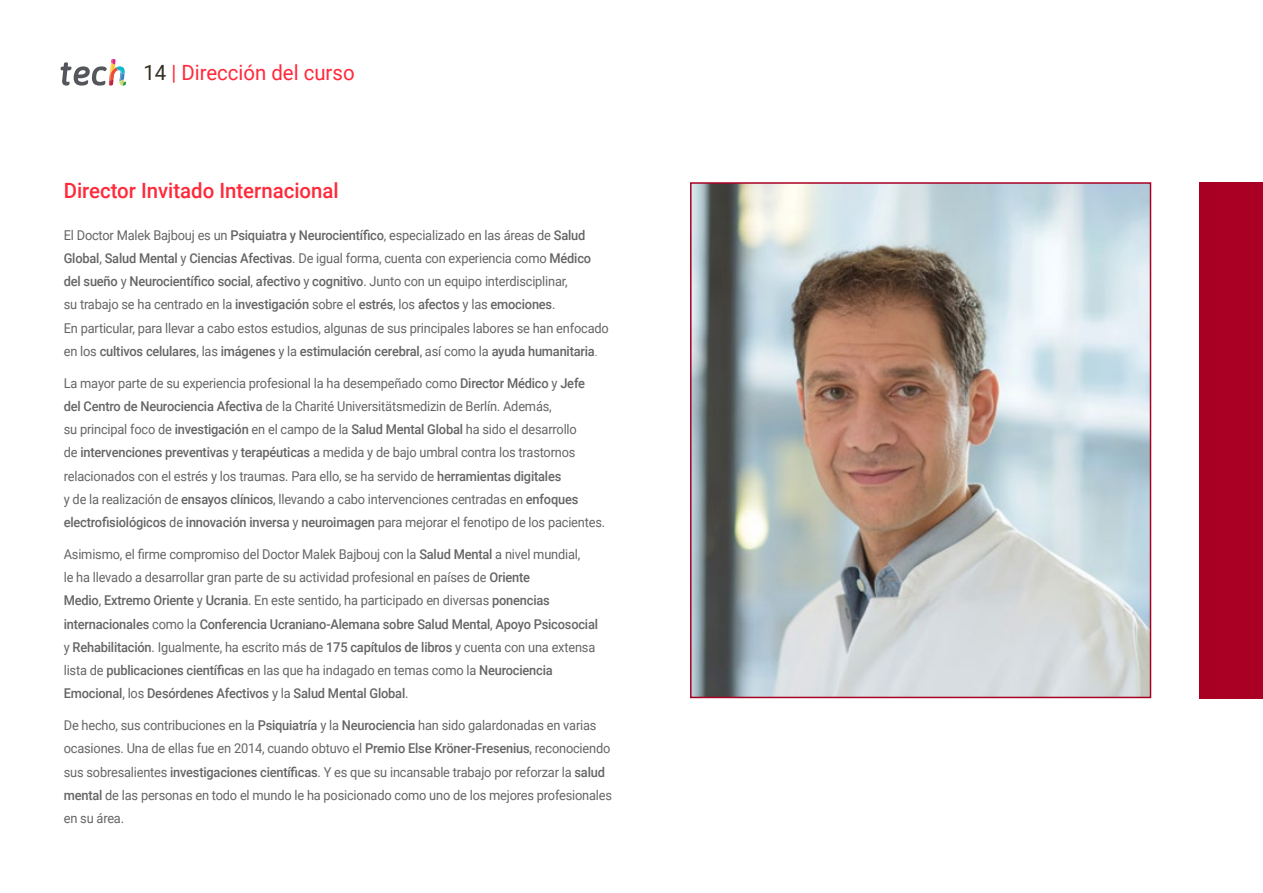
<style>
.page{position:relative;width:1263px;height:893px;background:#fff}
.page>*{position:absolute;margin:0;border:0;box-sizing:border-box;transform-origin:0 0}
.t1{font:500 21px "Roboto";color:#ff293a}
.t2{font:21px "Roboto";color:#ff293a}
.t3{font:13.5px/23.2px "Roboto";letter-spacing:-.015em;color:#656565;scale:.95 1}
.s1{color:#312e20}
.s2{font-weight:500}
.s3{font-weight:300}
</style>
<div class="page">
<img style="left:693px;top:185px;width:455px;height:510px">
<div style="left:690px;top:182px;width:461px;height:516px;border:2px solid #a80023"></div>
<div style="left:1199px;top:182px;width:64px;height:516px;background:#a90023"></div>
<svg style="left:61px;top:59px;width:65px;height:27px"></svg>
<h1 class="t2" style="left:144px;top:57px;width:213px"><span class="s1">14</span> | Dirección del curso</h1>
<h1 class="t1" style="left:64px;top:176px;width:276px">Director Invitado Internacional</h1>
<p class="t3" style="left:64px;top:223px;width:575px">El Doctor Malek Bajbouj es un <span class="s2">Psiquiatra y Neurocientífico</span>, especializado en las áreas de <span class="s2">Salud Global</span>, <span class="s2">Salud Mental</span> y <span class="s2">Ciencias Afectivas</span>. De igual forma, cuenta con experiencia como <span class="s2">Médico del sueño</span> y <span class="s2">Neurocientífico social</span>, <span class="s2">afectivo</span> y <span class="s2">cognitivo</span>. Junto con un equipo interdisciplinar,<br>su trabajo se ha centrado en la <span class="s2">investigación</span> sobre el <span class="s2">estrés</span>, los <span class="s2">afectos</span> y las <span class="s2">emociones</span>.<br>En particular, para llevar a cabo estos estudios, algunas de sus principales labores se han enfocado en los <span class="s2">cultivos celulares</span>, las <span class="s2">imágenes</span> y la <span class="s2">estimulación cerebral</span>, así como la <span class="s2">ayuda humanitaria</span><span class="s3">.</span></p>
<p class="t3" style="left:64px;top:371px;width:571px">La mayor parte de su experiencia profesional la ha desempeñado como <span class="s2">Director Médico</span> y <span class="s2">Jefe del Centro de Neurociencia Afectiva</span> de la Charité Universitätsmedizin de Berlín. Además,<br>su principal foco de <span class="s2">investigación</span> en el campo de la <span class="s2">Salud Mental Global</span> ha sido el desarrollo<br>de <span class="s2">intervenciones preventivas</span> y <span class="s2">terapéuticas</span> a medida y de bajo umbral contra los trastornos relacionados con el estrés y los traumas. Para ello, se ha servido de <span class="s2">herramientas digitales<br></span>y de la realización de <span class="s2">ensayos clínicos</span>, llevando a cabo intervenciones centradas en <span class="s2">enfoques electrofisiológicos</span> de <span class="s2">innovación inversa</span> y <span class="s2">neuroimagen</span> para mejorar el fenotipo de los pacientes.</p>
<p class="t3" style="left:64px;top:542px;width:564px">Asimismo, el firme compromiso del Doctor Malek Bajbouj con la <span class="s2">Salud Mental</span> a nivel mundial,<br>le ha llevado a desarrollar gran parte de su actividad profesional en países de <span class="s2">Oriente<br>Medio</span>, <span class="s2">Extremo Oriente</span> y <span class="s2">Ucrania</span>. En este sentido, ha participado en diversas <span class="s2">ponencias internacionales</span> como la <span class="s2">Conferencia Ucraniano-Alemana sobre Salud Mental</span>, <span class="s2">Apoyo Psicosocial </span>y <span class="s2">Rehabilitación</span>. Igualmente, ha escrito más de <span class="s2">175 capítulos de libros</span> y cuenta con una extensa lista de <span class="s2">publicaciones científicas</span> en las que ha indagado en temas como la <span class="s2">Neurociencia Emocional</span>, los <span class="s2">Desórdenes Afectivos</span> y la <span class="s2">Salud Mental Global</span>.</p>
<p class="t3" style="left:64px;top:713px;width:579px">De hecho, sus contribuciones en la <span class="s2">Psiquiatría</span> y la <span class="s2">Neurociencia</span> han sido galardonadas en varias ocasiones. Una de ellas fue en 2014, cuando obtuvo el <span class="s2">Premio Else Kröner-Fresenius</span>, reconociendo sus sobresalientes <span class="s2">investigaciones científicas</span>. Y es que su incansable trabajo por reforzar la <span class="s2">salud mental</span> de las personas en todo el mundo le ha posicionado como uno de los mejores profesionales en su área.</p>
</div>
